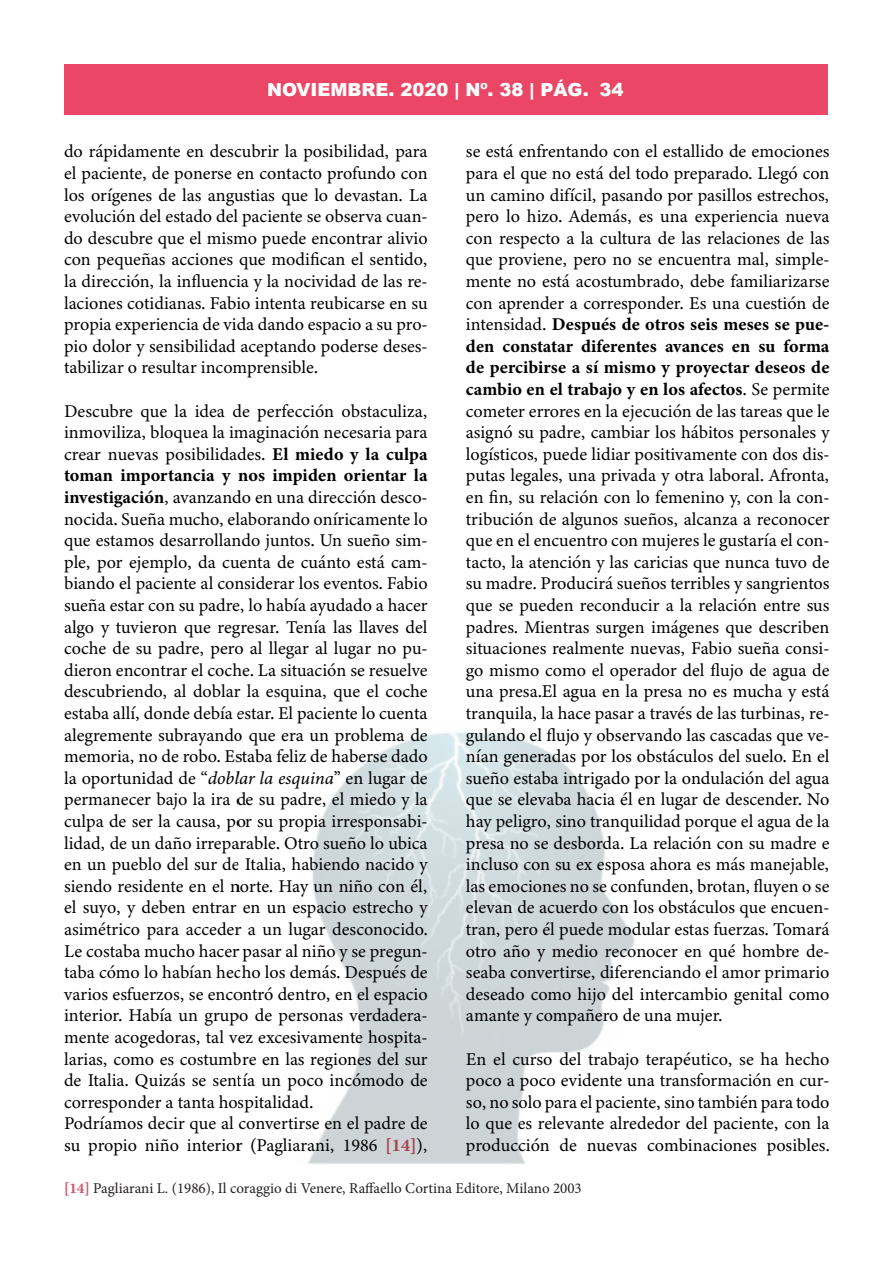
<style>
.page{position:relative;width:893px;height:1263px;background:#fff}
.page>*{position:absolute;margin:0;border:0;box-sizing:border-box;transform-origin:0 0}
.t1{font:18px/21.6px "Minion Variable Concept";color:#000001;text-align:justify}
.t2{font:900 18px "Arial";color:#fff}
.t3{font:15px "Minion Pro";color:#231f20}
.s1{font-style:italic}
.s2{color:#d45266}
.s3{font-family:"Minion Variable Concept";color:#d45266}
</style>
<div class="page">
<div style="left:65px;top:65px;width:763px;height:50px;background:#eb4665"></div>
<img style="left:308px;top:732px;width:327px;height:432px">
<p class="t2" style="left:267px;top:77px;width:358px">NOVIEMBRE. 2020 | Nº. 38 | PÁG. 34</p>
<p class="t1" style="left:64px;top:141px;width:365px">do rápidamente en descubrir la posibilidad, para el paciente, de ponerse en contacto profundo con los orígenes de las angustias que lo devastan. La evolución del estado del paciente se observa cuan&shy;do descubre que el mismo puede encontrar alivio con pequeñas acciones que modifican el sentido, la dirección, la influencia y la nocividad de las re&shy;laciones cotidianas. Fabio intenta reubicarse en su propia experiencia de vida dando espacio a su pro&shy;pio dolor y sensibilidad aceptando poderse deses&shy;tabilizar o resultar incomprensible.</p>
<p class="t1" style="left:64px;top:400px;width:365px">Descubre que la idea de perfección obstaculiza, inmoviliza, bloquea la imaginación necesaria para crear nuevas posibilidades. El miedo y la culpa toman importancia y nos impiden orientar la investigación, avanzando en una dirección desco&shy;nocida. Sueña mucho, elaborando oníricamente lo que estamos desarrollando juntos. Un sueño sim&shy;ple, por ejemplo, da cuenta de cuánto está cam&shy;biando el paciente al considerar los eventos. Fabio sueña estar con su padre, lo había ayudado a hacer algo y tuvieron que regresar. Tenía las llaves del coche de su padre, pero al llegar al lugar no pu&shy;dieron encontrar el coche. La situación se resuelve descubriendo, al doblar la esquina, que el coche estaba allí, donde debía estar. El paciente lo cuenta alegremente subrayando que era un problema de memoria, no de robo. Estaba feliz de haberse dado la oportunidad de “<span class="s1">doblar la esquina</span>” en lugar de permanecer bajo la ira de su padre, el miedo y la culpa de ser la causa, por su propia irresponsabi&shy;lidad, de un daño irreparable. Otro sueño lo ubica en un pueblo del sur de Italia, habiendo nacido y siendo residente en el norte. Hay un niño con él, el suyo, y deben entrar en un espacio estrecho y asimétrico para acceder a un lugar desconocido.<br>Le costaba mucho hacer pasar al niño y se pregun&shy;taba cómo lo habían hecho los demás. Después de varios esfuerzos, se encontró dentro, en el espacio interior. Había un grupo de personas verdadera&shy;mente acogedoras, tal vez excesivamente hospita&shy;larias, como es costumbre en las regiones del sur de Italia. Quizás se sentía un poco incómodo de corresponder a tanta hospitalidad.</p>
<p class="t1" style="left:64px;top:1113px;width:365px">Podríamos decir que al convertirse en el padre de su propio niño interior (Pagliarani, 1986 <span class="s2">[14]</span>),</p>
<p class="t3" style="left:64px;top:1178px;width:519px"><span class="s3">[14]</span> Pagliarani L. (1986), Il coraggio di Venere, Raffaello Cortina Editore, Milano 2003</p>
<p class="t1" style="left:466px;top:141px;width:365px">se está enfrentando con el estallido de emociones para el que no está del todo preparado. Llegó con un camino difícil, pasando por pasillos estrechos, pero lo hizo. Además, es una experiencia nueva con respecto a la cultura de las relaciones de las que proviene, pero no se encuentra mal, simple&shy;mente no está acostumbrado, debe familiarizarse con aprender a corresponder. Es una cuestión de intensidad. Después de otros seis meses se pue&shy;den constatar diferentes avances en su forma de percibirse a sí mismo y proyectar deseos de cambio en el trabajo y en los afectos. Se permite cometer errores en la ejecución de las tareas que le asignó su padre, cambiar los hábitos personales y logísticos, puede lidiar positivamente con dos dis&shy;putas legales, una privada y otra laboral. Afronta, en fin, su relación con lo femenino y, con la con&shy;tribución de algunos sueños, alcanza a reconocer que en el encuentro con mujeres le gustaría el con&shy;tacto, la atención y las caricias que nunca tuvo de su madre. Producirá sueños terribles y sangrientos que se pueden reconducir a la relación entre sus padres. Mientras surgen imágenes que describen situaciones realmente nuevas, Fabio sueña consi&shy;go mismo como el operador del flujo de agua de una presa.El agua en la presa no es mucha y está tranquila, la hace pasar a través de las turbinas, re&shy;gulando el flujo y observando las cascadas que ve&shy;nían generadas por los obstáculos del suelo. En el sueño estaba intrigado por la ondulación del agua que se elevaba hacia él en lugar de descender. No hay peligro, sino tranquilidad porque el agua de la presa no se desborda. La relación con su madre e incluso con su ex esposa ahora es más manejable, las emociones no se confunden, brotan, fluyen o se elevan de acuerdo con los obstáculos que encuen&shy;tran, pero él puede modular estas fuerzas. Tomará otro año y medio reconocer en qué hombre de&shy;seaba convertirse, diferenciando el amor primario deseado como hijo del intercambio genital como amante y compañero de una mujer.</p>
<p class="t1" style="left:466px;top:1048px;width:365px">En el curso del trabajo terapéutico, se ha hecho poco a poco evidente una transformación en cur&shy;so, no solo para el paciente, sino también para todo lo que es relevante alrededor del paciente, con la producción de nuevas combinaciones posibles.</p>
</div>
